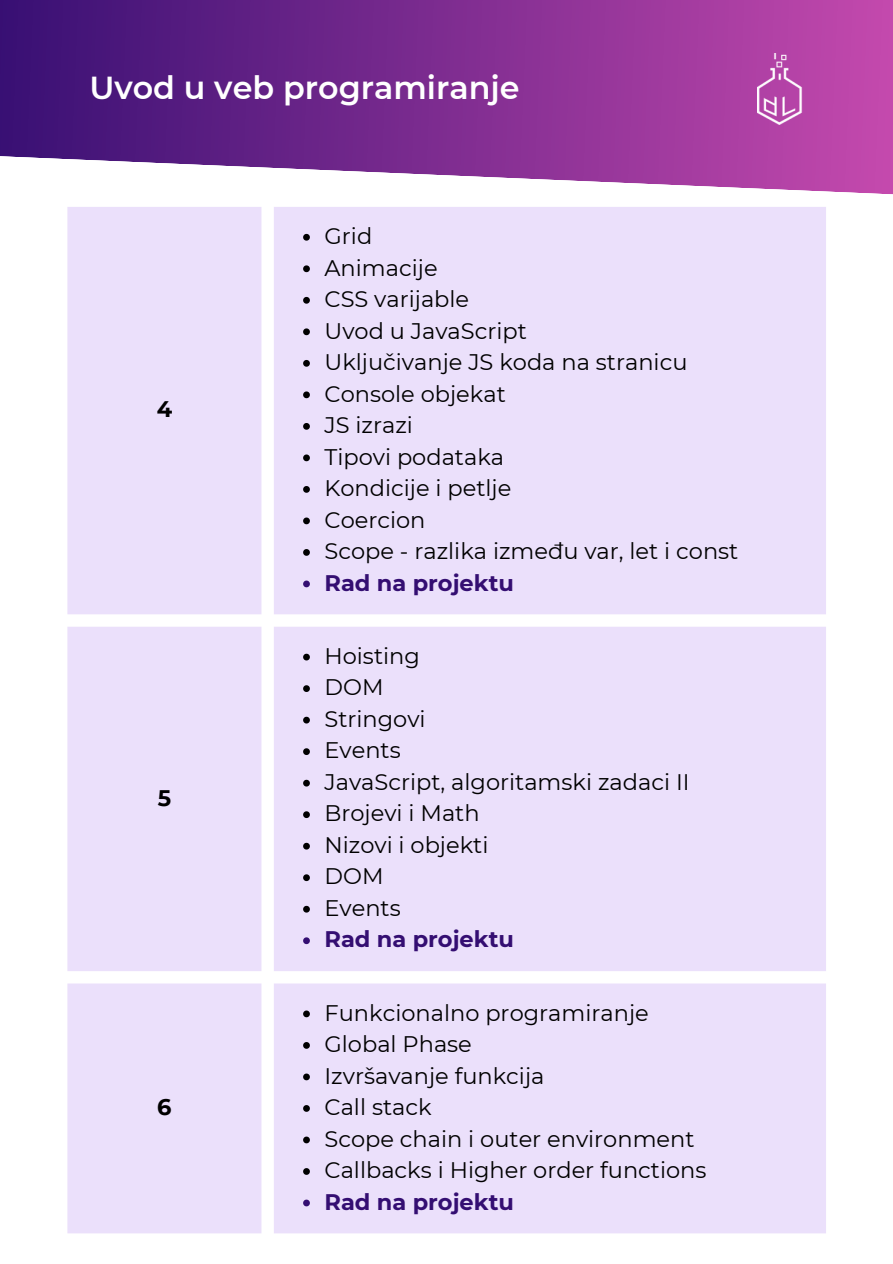
<style>
.page{position:relative;width:893px;height:1264px;background:#fff}
.page>*{position:absolute;margin:0;border:0;box-sizing:border-box;transform-origin:0 0}
.t1{font:600 31.8px "Montserrat";color:#fff}
.t2{font:22.5px/31.5px "Montserrat";color:#000}
.t3{font:700 22.5px "Montserrat";color:#340e72}
.t4{font:700 22.5px "Montserrat";color:#000}
</style>
<div class="page">
<div style="left:67px;top:207px;width:759px;height:1026px;background:#ebe0fb"></div>
<svg style="left:303px;top:234px;width:7px;height:7px"></svg>
<svg style="left:303px;top:265px;width:7px;height:7px"></svg>
<svg style="left:303px;top:297px;width:7px;height:7px"></svg>
<svg style="left:303px;top:328px;width:7px;height:7px"></svg>
<svg style="left:303px;top:360px;width:7px;height:7px"></svg>
<svg style="left:303px;top:391px;width:7px;height:7px"></svg>
<svg style="left:303px;top:423px;width:7px;height:7px"></svg>
<svg style="left:303px;top:454px;width:7px;height:7px"></svg>
<svg style="left:303px;top:486px;width:7px;height:7px"></svg>
<svg style="left:303px;top:517px;width:7px;height:7px"></svg>
<svg style="left:303px;top:549px;width:7px;height:7px"></svg>
<svg style="left:303px;top:580px;width:7px;height:7px"></svg>
<svg style="left:303px;top:653px;width:7px;height:7px"></svg>
<svg style="left:303px;top:685px;width:7px;height:7px"></svg>
<svg style="left:303px;top:716px;width:7px;height:7px"></svg>
<svg style="left:303px;top:748px;width:7px;height:7px"></svg>
<svg style="left:303px;top:779px;width:7px;height:7px"></svg>
<svg style="left:303px;top:811px;width:7px;height:7px"></svg>
<svg style="left:303px;top:842px;width:7px;height:7px"></svg>
<svg style="left:303px;top:874px;width:7px;height:7px"></svg>
<svg style="left:303px;top:905px;width:7px;height:7px"></svg>
<svg style="left:303px;top:937px;width:7px;height:7px"></svg>
<svg style="left:303px;top:1010px;width:7px;height:7px"></svg>
<svg style="left:303px;top:1042px;width:7px;height:6px"></svg>
<svg style="left:303px;top:1073px;width:7px;height:7px"></svg>
<svg style="left:303px;top:1105px;width:7px;height:6px"></svg>
<svg style="left:303px;top:1136px;width:7px;height:7px"></svg>
<svg style="left:303px;top:1168px;width:7px;height:6px"></svg>
<svg style="left:303px;top:1199px;width:7px;height:7px"></svg>
<svg style="left:0;top:0;width:892px;height:194px;background:#8c419b"></svg>
<img style="left:757px;top:54px;width:47px;height:71px">
<h1 class="t1" style="left:89px;top:68px;width:431px">Uvod u veb programiranje</h1>
<p class="t4" style="left:157px;top:395px;width:17px">4</p>
<p class="t4" style="left:158px;top:783px;width:15px">5</p>
<p class="t4" style="left:157px;top:1093px;width:16px">6</p>
<p class="t2" style="left:324px;top:220px;width:415px">Grid<br>Animacije<br>CSS varijable<br>Uvod u JavaScript<br>Uključivanje JS koda na stranicu<br>Console objekat<br>JS izrazi<br>Tipovi podataka<br>Kondicije i petlje<br>Coercion<br>Scope - razlika između var, let i const</p>
<p class="t3" style="left:324px;top:569px;width:191px">Rad na projektu</p>
<p class="t2" style="left:324px;top:640px;width:366px">Hoisting<br>DOM<br>Stringovi<br>Events<br>JavaScript, algoritamski zadaci II<br>Brojevi i Math<br>Nizovi i objekti<br>DOM<br>Events</p>
<p class="t3" style="left:324px;top:925px;width:191px">Rad na projektu</p>
<p class="t2" style="left:324px;top:996px;width:383px">Funkcionalno programiranje<br>Global Phase<br>Izvršavanje funkcija<br>Call stack<br>Scope chain i outer environment<br>Callbacks i Higher order functions</p>
<p class="t3" style="left:324px;top:1187px;width:191px">Rad na projektu</p>
</div>
